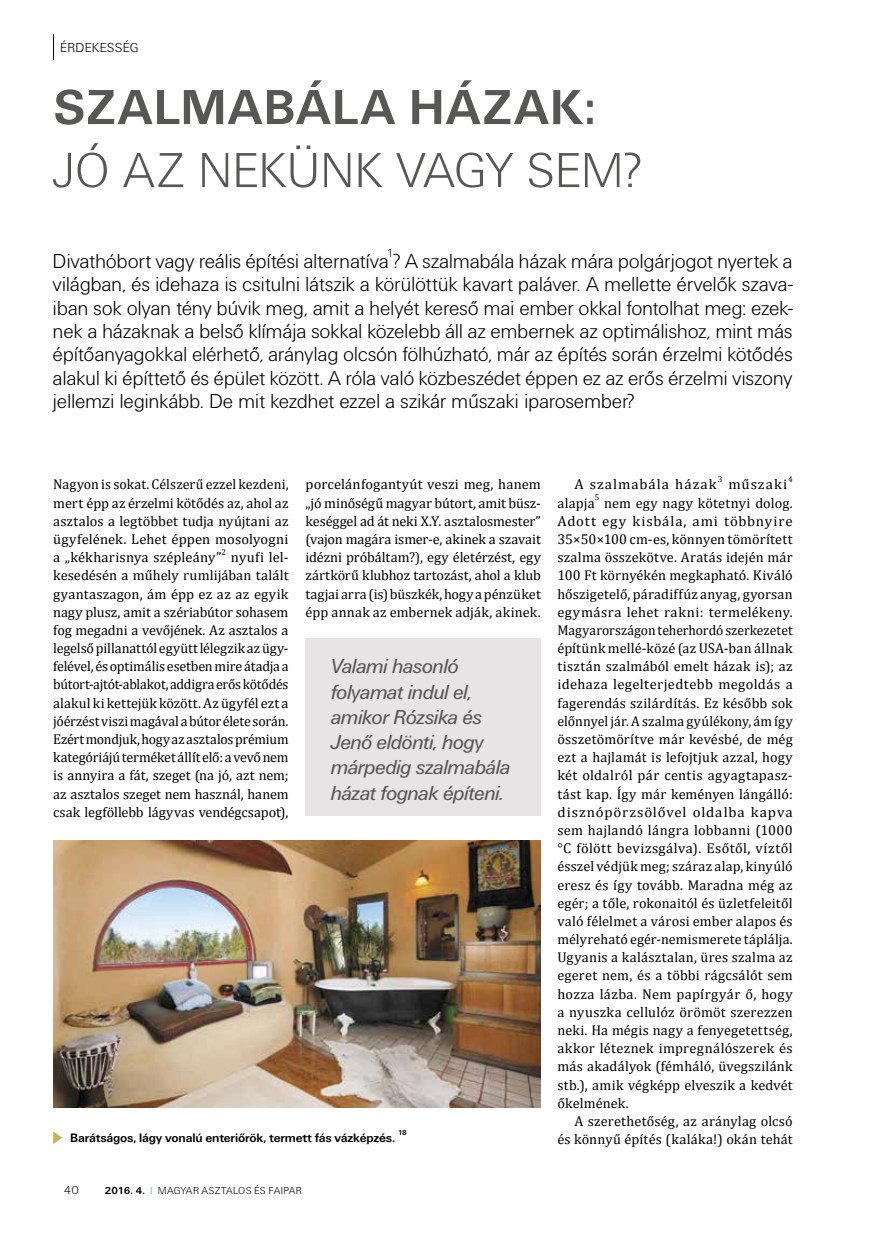
<style>
.page{position:relative;width:872px;height:1242px;background:#fff}
.page>*{position:absolute;margin:0;border:0;box-sizing:border-box;transform-origin:0 0}
.t1{font:51px "U001 Lig";letter-spacing:-.01em;color:#575756}
.t2{font:700 51px "U001";letter-spacing:.02em;color:#575756}
.t3{font:21px/23.4px "U001 Lig";letter-spacing:-.02em;color:#000;text-align:justify}
.t4{font:italic 21px/25.2px "U001";letter-spacing:-.035em;color:#575756}
.t5{font:14.25px/18.1px "Cambria";letter-spacing:.01em;color:#000;text-align:justify}
.t6{font:14.25px "Cambria";letter-spacing:.065em;color:#000;scale:1.04 1}
.t7{font:14.25px "Cambria";letter-spacing:.07em;color:#000;scale:1.04 1}
.t8{font:13.5px "U001 Lig";letter-spacing:.01em;color:#000}
.t9{font:700 12.75px "U001";letter-spacing:-.015em;color:#000}
.t10{font:12.15px "U001 Lig";color:#000}
.t11{font:12px "U001 Lig";color:#000}
.t12{font:10.5px "U001 Lig";letter-spacing:.015em;color:#000}
.t13{font:8.25px "Cambria";color:#000}
.t14{font:8.25px "Cambria";color:#000;scale:1.04 1}
.t15{font:700 7.35px "U001";color:#000}
.s1{font-family:"U001";font-weight:700}
.s2{color:#7ba858}
</style>
<div class="page">
<svg style="left:53px;top:34px;width:1px;height:26px"></svg>
<div style="left:305px;top:638px;width:236px;height:178px;background:#e7e4e5"></div>
<img style="left:53px;top:840px;width:488px;height:267px">
<svg style="left:53px;top:1131px;width:9px;height:13px"></svg>
<p class="t8" style="left:60px;top:40px;width:80px">ÉRDEKESSÉG</p>
<h1 class="t2" style="left:53px;top:78px;width:544px">SZALMABÁLA HÁZAK:</h1>
<h1 class="t1" style="left:53px;top:142px;width:591px">JÓ AZ NEKÜNK VAGY SEM?</h1>
<p class="t10" style="left:386px;top:246px;width:9px">1</p>
<p class="t3" style="left:53px;top:273px;width:741px">világban, és idehaza is csitulni látszik a körülöttük kavart paláver. A mellette érvelők szava&shy;iban sok olyan tény búvik meg, amit a helyét kereső mai ember okkal fontolhat meg: ezek&shy;nek a házaknak a belső klímája sokkal közelebb áll az embernek az optimálishoz, mint más építőanyagokkal elérhető, aránylag olcsón fölhúzható, már az építés során érzelmi kötődés alakul ki építtető és épület között. A róla való közbeszédet éppen ez az erős érzelmi viszony jellemzi leginkább. De mit kezdhet ezzel a szikár műszaki iparosember?</p>
<h2 class="t3" style="left:53px;top:249px;width:741px">Divathóbort vagy reális építési alternatíva ? A szalmabála házak mára polgárjogot nyertek a</h2>
<p class="t5" style="left:53px;top:475px;width:237px">Nagyon is sokat. Célszerű ezzel kezdeni, mert épp az érzelmi kötődés az, ahol az asztalos a legtöbbet tudja nyújtani az ügyfelének. Lehet éppen mosolyogni a „kékharisnya szépleány”</p>
<p class="t13" style="left:222px;top:547px;width:6px">2</p>
<p class="t5" style="left:53px;top:548px;width:237px;text-indent:178px">nyufi lel&shy;kesedésén a műhely rumlijában talált gyantaszagon, ám épp ez az az egyik nagy plusz, amit a szériabútor sohasem fog megadni a vevőjének. Az asztalos a legelső pillanattól együtt lélegzik az ügy&shy;felével, és optimális esetben mire átadja a bútort-ajtót-ablakot, addigra erős kötődés alakul ki kettejük között. Az ügyfél ezt a jóérzést viszi magával a bútor élete során.<br>Ezért mondjuk, hogy az asztalos prémium kategóriájú terméket állít elő: a vevő nem is annyira a fát, szeget (na jó, azt nem; az asztalos szeget nem használ, hanem csak legföllebb lágyvas vendégcsapot),</p>
<p class="t5" style="left:305px;top:475px;width:237px">porcelánfogantyút veszi meg, hanem „jó minőségű magyar bútort, amit büsz&shy;keséggel ad át neki X.Y. asztalosmester” (vajon magára ismer-e, akinek a szavait idézni próbáltam?), egy életérzést, egy zártkörű klubhoz tartozást, ahol a klub tagjai arra (is) büszkék, hogy a pénzüket épp annak az embernek adják, akinek.</p>
<h2 class="t4" style="left:331px;top:654px;width:181px">Valami hasonló folyamat indul el, amikor Rózsika és<br>Jenő eldönti, hogy márpedig szalmabála házat fognak építeni.</h2>
<p class="t15" style="left:398px;top:1128px;width:10px">18</p>
<p class="t9" style="left:70px;top:1130px;width:326px">Barátságos, lágy vonalú enteriőrök, termett fás vázképzés.</p>
<p class="t11" style="left:64px;top:1183px;width:17px">40</p>
<p class="t12" style="left:105px;top:1184px;width:199px"><span class="s1">2016. 4.</span> <span class="s2">I</span> MAGYAR ASZTALOS ÉS FAIPAR</p>
<p class="t6" style="left:574px;top:476px;width:138px">A szalmabála házak</p>
<p class="t14" style="left:718px;top:474px;width:6px">3</p>
<p class="t7" style="left:728px;top:476px;width:58px">műszaki</p>
<p class="t14" style="left:788px;top:474px;width:6px">4</p>
<p class="t5" style="left:557px;top:493px;width:39px">alapja</p>
<p class="t13" style="left:595px;top:493px;width:6px">5</p>
<p class="t5" style="left:557px;top:493px;width:237px;text-indent:47px">nem egy nagy kötetnyi dolog.<br>Adott egy kisbála, ami többnyire 35×50×100 cm-es, könnyen tömörített szalma összekötve. Aratás idején már 100 Ft környékén megkapható. Kiváló hőszigetelő, páradiffúz anyag, gyorsan egymásra lehet rakni: termelékeny.<br>Magyarországon teherhordó szerkezetet építünk mellé-közé (az USA-ban állnak tisztán szalmából emelt házak is); az idehaza legelterjedtebb megoldás a fagerendás szilárdítás. Ez később sok előnnyel jár. A szalma gyúlékony, ám így összetömörítve már kevésbé, de még ezt a hajlamát is lefojtjuk azzal, hogy két oldalról pár centis agyagtapasz&shy;tást kap. Így már keményen lángálló: disznópörzsölővel oldalba kapva sem hajlandó lángra lobbanni (1000 °C fölött bevizsgálva). Esőtől, víztől ésszel védjük meg; száraz alap, kinyúló eresz és így tovább. Maradna még az egér; a tőle, rokonaitól és üzletfeleitől való félelmet a városi ember alapos és mélyreható egér-nemismerete táplálja.<br>Ugyanis a kalásztalan, üres szalma az egeret nem, és a többi rágcsálót sem hozza lázba. Nem papírgyár ő, hogy a nyuszka cellulóz örömöt szerezzen neki. Ha mégis nagy a fenyegetettség, akkor léteznek impregnálószerek és más akadályok (fémháló, üvegszilánk stb.), amik végképp elveszik a kedvét őkelmének.</p>
<p class="t5" style="left:557px;top:1112px;width:237px;text-align:right">A szerethetőség, az aránylag olcsó<br>és könnyű építés (kaláka!) okán tehát</p>
</div>
